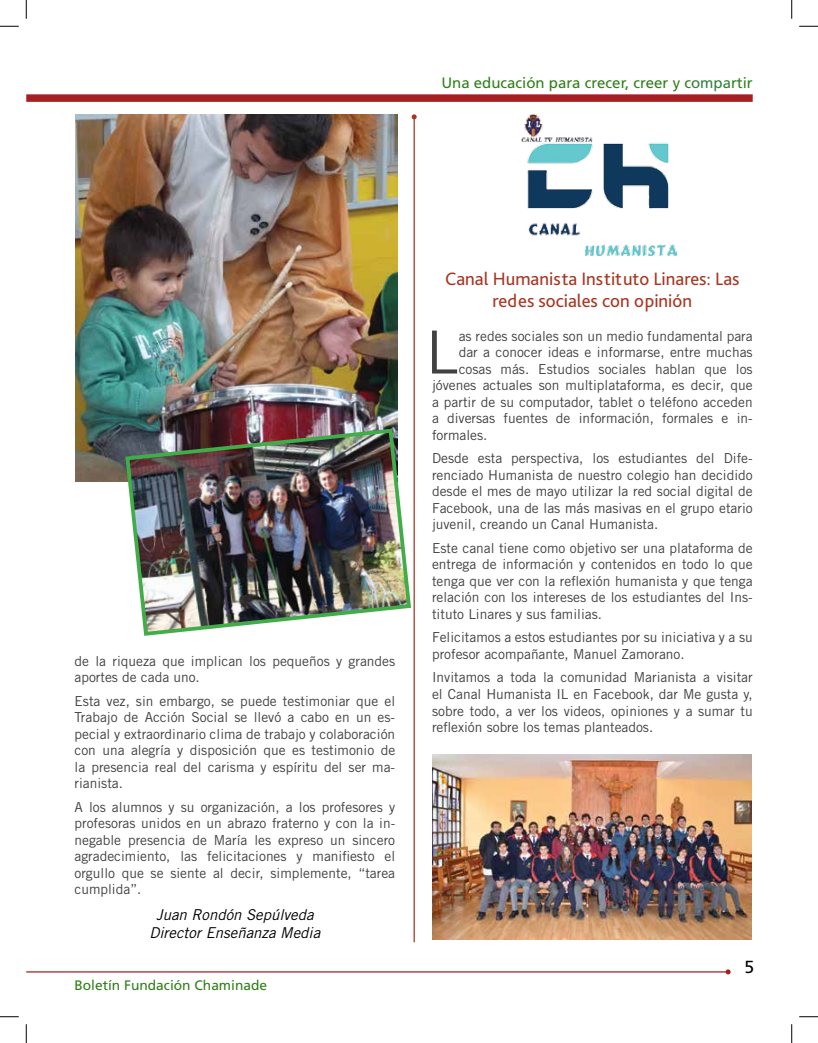
<style>
.page{position:relative;width:818px;height:1043px;background:#fff}
.page>*{position:absolute;margin:0;border:0;box-sizing:border-box;transform-origin:0 0}
.t1{font:59.5px "Trade Gothic LT Std";color:#414042}
.t2{font:18.75px/22.5px "Bliss Pro";color:#a83521;text-align:center}
.t3{font:17.5px "Frutiger LT Std";color:#000}
.t4{font:italic 15px/18px "Trade Gothic LT Std";color:#000;text-align:center}
.t5{font:15px "Frutiger LT Std";color:#307f19}
.t6{font:13.75px/16.5px "Trade Gothic LT Std";color:#414042;text-align:justify}
.t7{font:13.75px "Frutiger LT Std";color:#307f19}
.s1{color:#32803e}
</style>
<div class="page">
<hr style="left:26px;top:971px;width:702px;height:1px;background:#a71f23">
<svg style="left:725px;top:969px;width:5px;height:5px"></svg>
<div style="left:26px;top:94px;width:726px;height:8px;background:#a71f23"></div>
<img style="left:432px;top:754px;width:319px;height:185px">
<img style="left:521px;top:114px;width:155px;height:141px">
<hr style="left:413px;top:117px;width:2px;height:825px;background:#a83521">
<svg style="left:411px;top:114px;width:5px;height:5px"></svg>
<img style="left:76px;top:114px;width:322px;height:367px">
<img style="left:123px;top:426px;width:288px;height:210px">
<svg style="left:0;top:25px;width:19px;height:2px"></svg>
<svg style="left:799px;top:25px;width:19px;height:2px"></svg>
<svg style="left:0;top:1016px;width:19px;height:1px"></svg>
<svg style="left:799px;top:1016px;width:19px;height:1px"></svg>
<svg style="left:25px;top:0;width:2px;height:19px"></svg>
<svg style="left:25px;top:1024px;width:2px;height:18px"></svg>
<svg style="left:791px;top:0;width:1px;height:19px"></svg>
<svg style="left:791px;top:1024px;width:1px;height:18px"></svg>
<p class="t5" style="left:441px;top:74px;width:313px">Una educación para crecer, creer y c<span class="s1">ompa</span>rtir</p>
<p class="t6" style="left:74px;top:652px;width:322px">de la riqueza que implican los pequeños y grandes aportes de cada uno.</p>
<p class="t6" style="left:74px;top:692px;width:322px">Esta vez, sin embargo, se puede testimoniar que el Trabajo de Acción Social se llevó a cabo en un es&shy;pecial y extraordinario clima de trabajo y colaboración con una alegría y disposición que es testimonio de la presencia real del carisma y espíritu del ser ma&shy;rianista.</p>
<p class="t6" style="left:74px;top:798px;width:322px">A los alumnos y su organización, a los profesores y profesoras unidos en un abrazo fraterno y con la in&shy;negable presencia de María les expreso un sincero agradecimiento, las felicitaciones y manifiesto el orgullo que se siente al decir, simplemente, “tarea cumplida”.</p>
<p class="t4" style="left:149px;top:905px;width:172px">Juan Rondón Sepúlveda<br>Director Enseñanza Media</p>
<p class="t7" style="left:74px;top:977px;width:194px">Boletín Fundación Chaminade</p>
<h2 class="t2" style="left:445px;top:267px;width:296px">Canal Humanista Instituto Linares: Las redes sociales con opinión</h2>
<h1 class="t1" style="left:425px;top:316px;width:35px">L</h1>
<p class="t6" style="left:458px;top:327px;width:295px">as redes sociales son un medio fundamental para</p>
<p class="t6" style="left:458px;top:344px;width:295px">dar a conocer ideas e informarse, entre muchas</p>
<p class="t6" style="left:458px;top:360px;width:295px">cosas más. Estudios sociales hablan que los</p>
<p class="t6" style="left:432px;top:377px;width:322px">jóvenes actuales son multiplataforma, es decir, que</p>
<p class="t6" style="left:432px;top:393px;width:322px">a partir de su computador, tablet o teléfono acceden</p>
<p class="t6" style="left:432px;top:410px;width:322px">a diversas fuentes de información, formales e in-</p>
<p class="t6" style="left:432px;top:426px;width:57px">formales.</p>
<p class="t6" style="left:432px;top:450px;width:322px">Desde esta perspectiva, los estudiantes del Dife&shy;renciado Humanista de nuestro colegio han decidido desde el mes de mayo utilizar la red social digital de Facebook, una de las más masivas en el grupo etario juvenil, creando un Canal Humanista.</p>
<p class="t6" style="left:432px;top:539px;width:322px">Este canal tiene como objetivo ser una plataforma de entrega de información y contenidos en todo lo que tenga que ver con la reflexión humanista y que tenga relación con los intereses de los estudiantes del Ins&shy;tituto Linares y sus familias.</p>
<p class="t6" style="left:432px;top:629px;width:322px">Felicitamos a estos estudiantes por su iniciativa y a su profesor acompañante, Manuel Zamorano.</p>
<p class="t6" style="left:432px;top:669px;width:322px">Invitamos a toda la comunidad Marianista a visitar el Canal Humanista IL en Facebook, dar Me gusta y, sobre todo, a ver los videos, opiniones y a sumar tu reflexión sobre los temas planteados.</p>
<p class="t3" style="left:744px;top:956px;width:11px">5</p>
</div>
